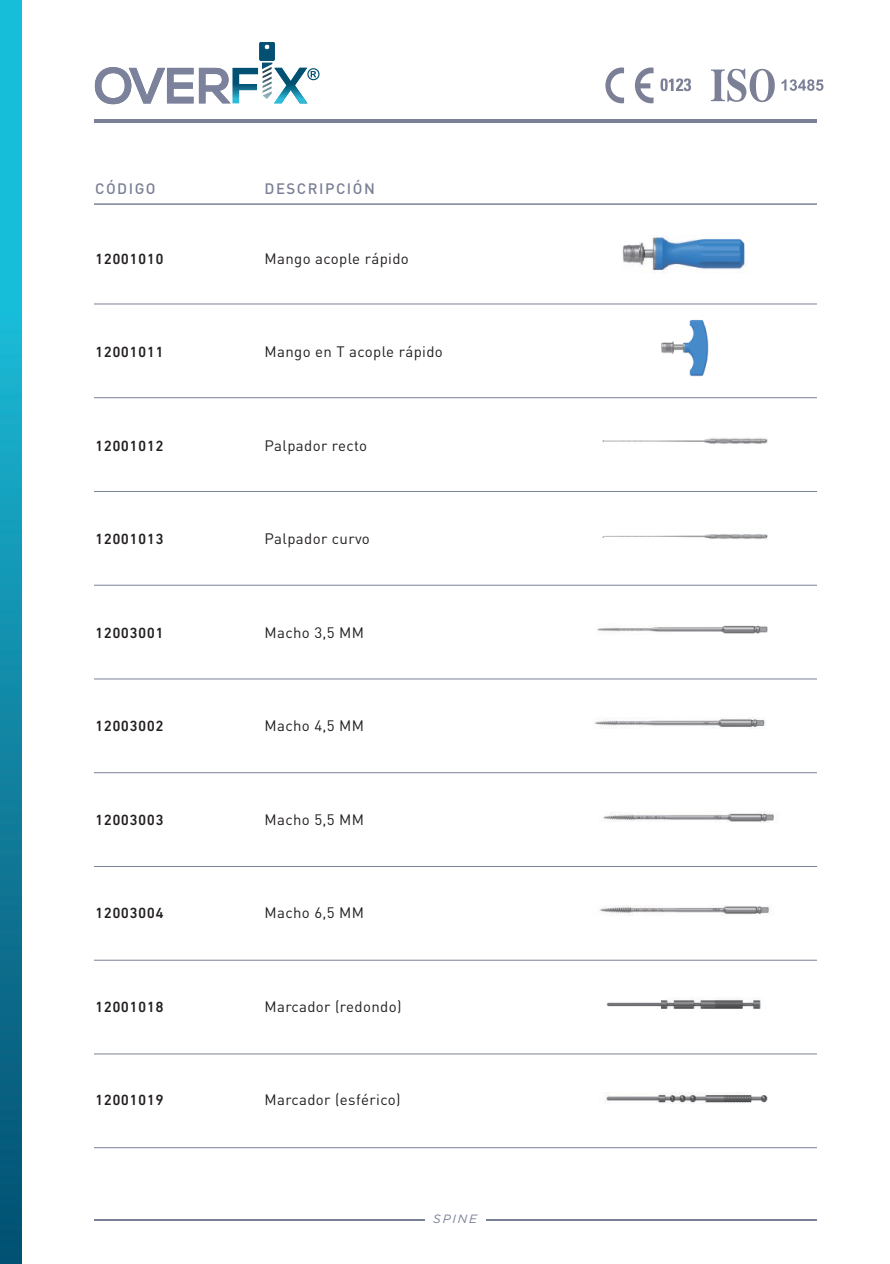
<style>
.page{position:relative;width:890px;height:1264px;background:#fff}
.page>*{position:absolute;margin:0;border:0;box-sizing:border-box;transform-origin:0 0}
.t1{font:15px "DIN";letter-spacing:.025em;color:#231f20}
.t2{font:500 15px "DIN Next LT Pro";letter-spacing:.025em;color:#231f20}
.t3{font:500 15px "DIN";letter-spacing:.1em;color:#7b8096}
.t4{font:italic 12px "Gotham";letter-spacing:.15em;color:#787f97}
</style>
<div class="page">
<hr style="left:94px;top:203px;width:723px;height:2px;background:#7b8096">
<hr style="left:94px;top:304px;width:723px;height:1px;background:#7b8096">
<hr style="left:94px;top:397px;width:723px;height:1px;background:#7b8096">
<hr style="left:94px;top:491px;width:723px;height:1px;background:#7b8096">
<hr style="left:94px;top:585px;width:723px;height:1px;background:#7b8096">
<hr style="left:94px;top:679px;width:723px;height:1px;background:#7b8096">
<hr style="left:94px;top:772px;width:723px;height:1px;background:#7b8096">
<hr style="left:94px;top:866px;width:723px;height:1px;background:#7b8096">
<hr style="left:94px;top:1054px;width:723px;height:1px;background:#7b8096">
<hr style="left:94px;top:960px;width:723px;height:1px;background:#7b8096">
<hr style="left:94px;top:1147px;width:723px;height:1px;background:#7b8096">
<img style="left:622px;top:237px;width:124px;height:36px">
<img style="left:602px;top:438px;width:166px;height:6px">
<img style="left:602px;top:534px;width:166px;height:6px">
<img style="left:597px;top:625px;width:171px;height:9px">
<img style="left:595px;top:717px;width:170px;height:11px">
<img style="left:603px;top:812px;width:171px;height:10px">
<svg style="left:661px;top:320px;width:48px;height:56px"></svg>
<img style="left:600px;top:905px;width:170px;height:11px">
<img style="left:606px;top:997px;width:155px;height:12px">
<img style="left:604px;top:1093px;width:164px;height:10px">
<hr style="left:94px;top:119px;width:723px;height:3px;background:#7b8096">
<svg style="left:711px;top:69px;width:64px;height:33px"></svg>
<svg style="left:781px;top:79px;width:42px;height:12px"></svg>
<svg style="left:605px;top:68px;width:48px;height:35px"></svg>
<svg style="left:660px;top:78px;width:31px;height:13px"></svg>
<svg style="left:95px;top:42px;width:224px;height:62px"></svg>
<hr style="left:486px;top:1219px;width:331px;height:1px;background:#787f97">
<hr style="left:94px;top:1219px;width:331px;height:1px;background:#787f97">
<svg style="left:0;top:0;width:21px;height:1264px;background:#1190ae"></svg>
<p class="t3" style="left:95px;top:179px;width:62px">CÓDIGO</p>
<p class="t3" style="left:265px;top:179px;width:112px">DESCRIPCIÓN</p>
<p class="t2" style="left:95px;top:250px;width:70px">12001010</p>
<p class="t1" style="left:265px;top:249px;width:146px">Mango acople rápido</p>
<p class="t2" style="left:95px;top:344px;width:70px">12001011</p>
<p class="t1" style="left:265px;top:343px;width:180px">Mango en T acople rápido</p>
<p class="t2" style="left:95px;top:437px;width:70px">12001012</p>
<p class="t1" style="left:265px;top:436px;width:104px">Palpador recto</p>
<p class="t2" style="left:95px;top:530px;width:70px">12001013</p>
<p class="t1" style="left:265px;top:529px;width:107px">Palpador curvo</p>
<p class="t2" style="left:95px;top:624px;width:70px">12003001</p>
<p class="t1" style="left:265px;top:623px;width:101px">Macho 3,5 MM</p>
<p class="t2" style="left:95px;top:717px;width:70px">12003002</p>
<p class="t1" style="left:265px;top:716px;width:101px">Macho 4,5 MM</p>
<p class="t2" style="left:95px;top:811px;width:70px">12003003</p>
<p class="t1" style="left:265px;top:810px;width:101px">Macho 5,5 MM</p>
<p class="t2" style="left:95px;top:904px;width:70px">12003004</p>
<p class="t1" style="left:265px;top:903px;width:101px">Macho 6,5 MM</p>
<p class="t2" style="left:95px;top:998px;width:70px">12001018</p>
<p class="t1" style="left:265px;top:997px;width:138px">Marcador (redondo)</p>
<p class="t2" style="left:95px;top:1091px;width:70px">12001019</p>
<p class="t1" style="left:265px;top:1090px;width:138px">Marcador (esférico)</p>
<p class="t4" style="left:433px;top:1211px;width:45px">SPINE</p>
</div>
